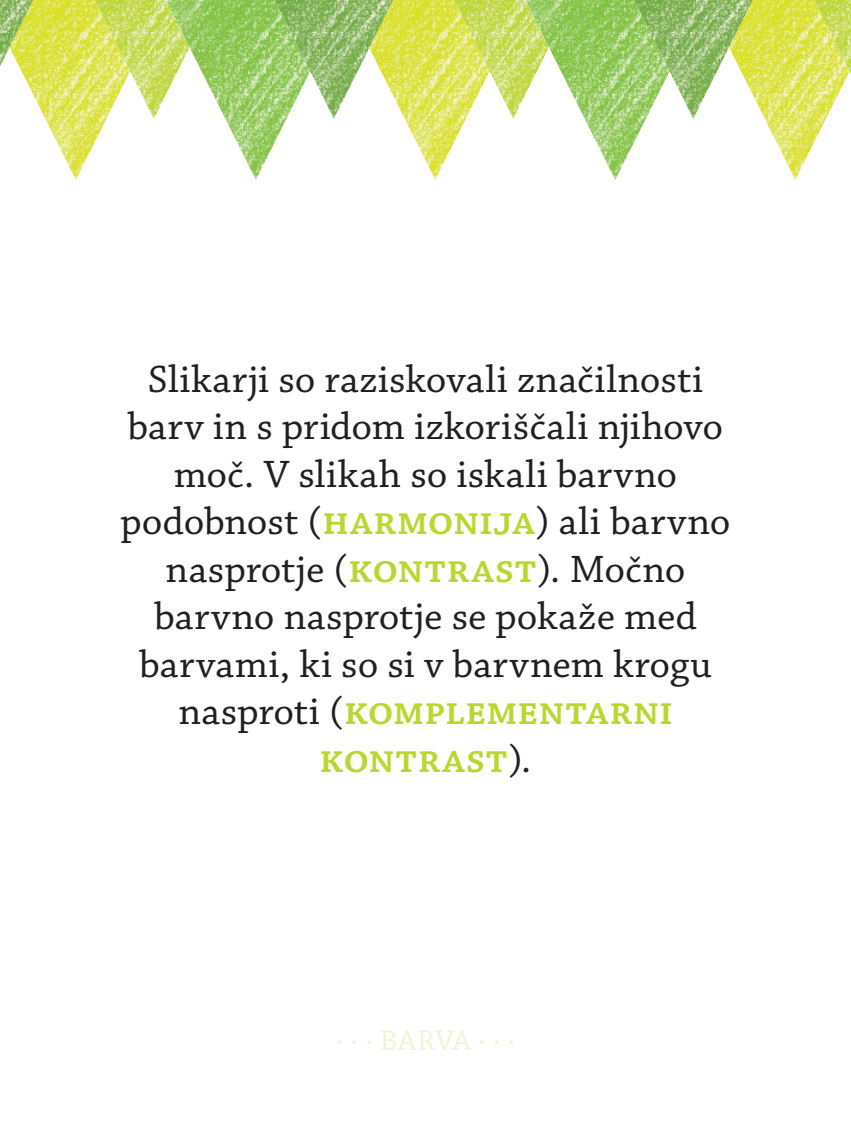
<style>
.page{position:relative;width:851px;height:1134px;background:#fff}
.page>*{position:absolute;margin:0;border:0;box-sizing:border-box;transform-origin:0 0}
.t1{font:40px/47.5px "Chaparral Pro Capt";letter-spacing:.005em;color:#231f20;text-align:center}
.t2{font:40px/47.5px "Chaparral Pro Semibold Capt";color:#bcd631;text-align:center}
.t3{font:30px "Chaparral Pro Capt";letter-spacing:-.005em;color:#eff4d5}
.s1{font-family:"Chaparral Pro Semibold Capt";color:#bcd631}
.s2{font-family:"Chaparral Pro Capt";color:#231f20}
</style>
<div class="page">
<svg style="left:0;top:0;width:850px;height:180px"></svg>
<img style="left:633px;top:0;width:119px;height:119px">
<p class="t1" style="left:121px;top:357px;width:611px">Slikarji so raziskovali značilnosti barv in s pridom izkoriščali njihovo moč V. slikah so iskali barvno podobnost (<span class="s1">HARMONIJA</span>) ali barvno nasprotje (<span class="s1">KONTRAST</span> .) Močno barvno nasprotje se pokaže med barvami, ki so si v barvnem krogu</p>
<p class="t2" style="left:178px;top:689px;width:496px"><span class="s2">nasproti (</span>KOMPLEMENTARNI<br>KONTRAST <span class="s2">.(</span></p>
<p class="t3" style="left:335px;top:1023px;width:182px">· · · BARVA ···</p>
</div>
